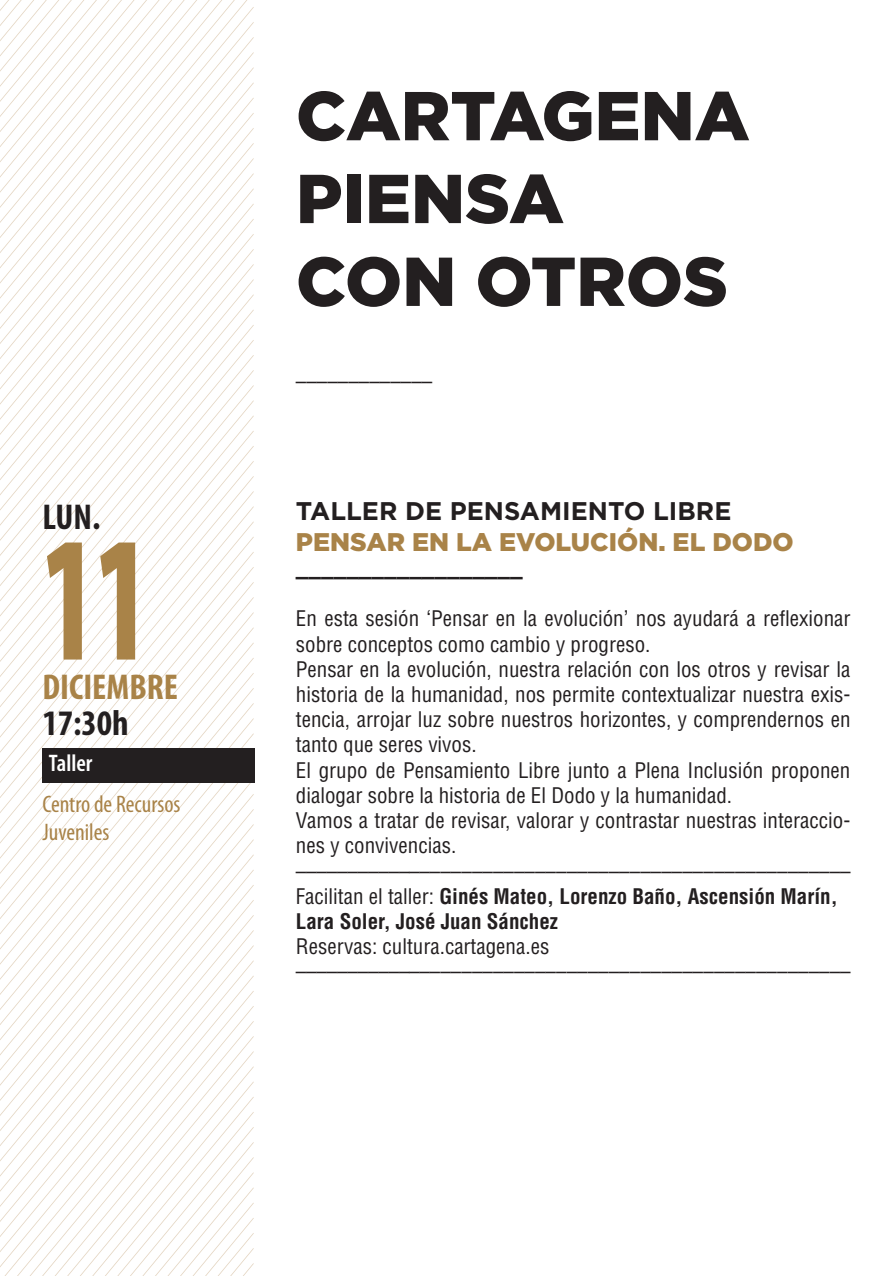
<style>
.page{position:relative;width:893px;height:1276px;background:#fff}
.page>*{position:absolute;margin:0;border:0;box-sizing:border-box;transform-origin:0 0}
.t1{font:900 condensed 180px "Myriad Pro";color:#a98348;scale:.67 1}
.t2{font:900 69px/82.8px "Gotham";color:#231f20}
.t3{font:700 condensed 36px "Myriad Pro";color:#231f20}
.t4{font:700 condensed 36px "Myriad Pro";color:#a98348}
.t5{font:900 25.5px "Gotham";color:#a98348}
.t6{font:700 25.5px "Gotham";color:#231f20}
.t7{font:condensed 24px/28.8px "Myriad Pro";color:#a98348}
.t8{font:600 condensed 24px "Myriad Pro";color:#fff}
.t9{font:condensed 21px/25.2px "Helvetica LT Std";color:#231f20}
.t10{font:900 21px "Gotham";color:#231f20}
.s1{font-weight:700}
</style>
<div class="page">
<svg style="left:0;top:0;width:254px;height:1276px"></svg>
<div style="left:43px;top:748px;width:212px;height:34px;background:#231f20"></div>
<h3 class="t3" style="left:43px;top:495px;width:59px">LUN.</h3>
<h1 class="t1" style="left:43px;top:492px;width:161px">11</h1>
<h3 class="t4" style="left:43px;top:665px;width:137px">DICIEMBRE</h3>
<h3 class="t3" style="left:43px;top:701px;width:88px">17:30h</h3>
<p class="t8" style="left:49px;top:748px;width:45px">Taller</p>
<p class="t7" style="left:43px;top:791px;width:139px">Centro de Recursos<br>Juveniles</p>
<h2 class="t2" style="left:296px;top:80px;width:455px">CARTAGENA<br>PIENSA<br>CON OTROS</h2>
<p class="t9" style="left:296px;top:370px;width:138px">–––––––––––––</p>
<p class="t6" style="left:296px;top:501px;width:437px">TALLER DE PENSAMIENTO LIBRE</p>
<p class="t5" style="left:296px;top:533px;width:499px">PENSAR EN LA EVOLUCIÓN. EL DODO</p>
<p class="t10" style="left:296px;top:561px;width:228px">__________________</p>
<p class="t9" style="left:296px;top:607px;width:556px">En esta sesión ‘Pensar en la evolución’ nos ayudará a reflexionar sobre conceptos como cambio y progreso.<br>Pensar en la evolución, nuestra relación con los otros y revisar la historia de la humanidad, nos permite contextualizar nuestra exis&shy;tencia, arrojar luz sobre nuestros horizontes, y comprendernos en tanto que seres vivos.<br>El grupo de Pensamiento Libre junto a Plena Inclusión proponen dialogar sobre la historia de El Dodo y la humanidad.<br>Vamos a tratar de revisar, valorar y contrastar nuestras interaccio&shy;nes y convivencias. ––––––––––––––––––––––––––––––––––––––––––––––––––––– Facilitan el taller: <span class="s1">Ginés Mateo, Lorenzo Baño, Ascensión Marín, Lara Soler, José Juan Sánchez</span></p>
<p class="t9" style="left:296px;top:935px;width:556px">Reservas: cultura.cartagena.es –––––––––––––––––––––––––––––––––––––––––––––––––––––</p>
</div>
